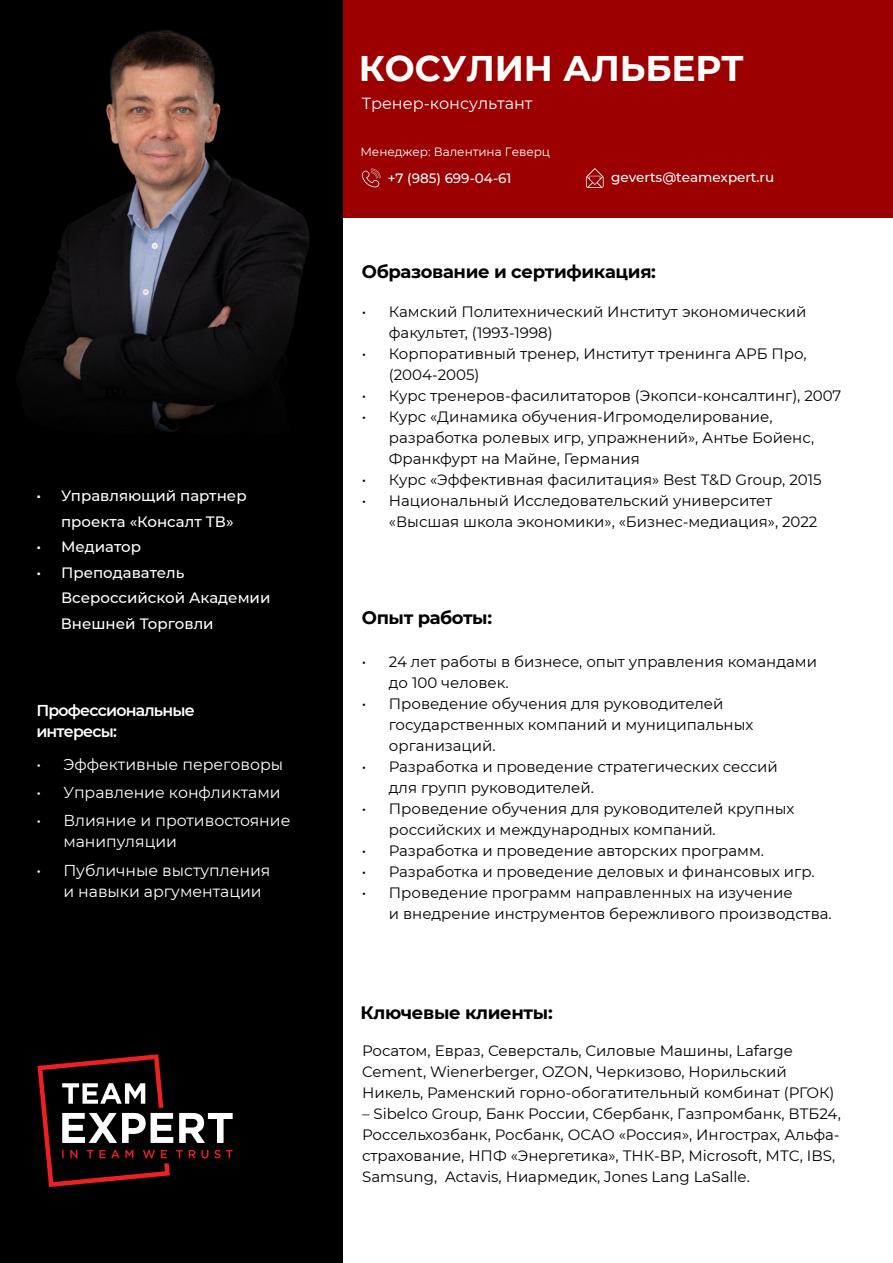
<style>
.page{position:relative;width:893px;height:1263px;background:#fff}
.page>*{position:absolute;margin:0;border:0;box-sizing:border-box;transform-origin:0 0}
.t1{font:700 35.7px "Montserrat";color:#fff}
.t2{font:700 18px "Montserrat";letter-spacing:-.02em;color:#000}
.t3{font:16.05px "Montserrat";color:#fff}
.t4{font:15.75px/21px "Montserrat";color:#fff}
.t5{font:600 15.75px/21px "Montserrat";letter-spacing:-.05em;color:#fff}
.t6{font:15px/21px "Montserrat";color:#000}
.t7{font:500 15px/25.5px "Montserrat";color:#fff}
.t8{font:500 13.5px "Montserrat";color:#fff}
.t9{font:12px "Montserrat";color:#fff}
</style>
<div class="page">
<div style="left:0;top:0;width:893px;height:218px;background:#9c0000"></div>
<div style="left:0;top:0;width:342px;height:1263px;background:#000"></div>
<svg style="left:362px;top:169px;width:18px;height:18px"></svg>
<svg style="left:586px;top:168px;width:18px;height:20px"></svg>
<svg style="left:37px;top:1054px;width:196px;height:133px"></svg>
<img style="left:20px;top:30px;width:289px;height:402px">
<p class="t7" style="left:61px;top:483px;width:187px;text-indent:-25px">• Управляющий партнер проекта «Консалт ТВ»</p>
<p class="t7" style="left:36px;top:534px;width:106px">• Медиатор</p>
<p class="t7" style="left:61px;top:559px;width:211px;text-indent:-24px">• Преподаватель<br>Всероссийской Академии<br>Внешней Торговли</p>
<p class="t5" style="left:36px;top:700px;width:160px">Профессиональные интересы:</p>
<p class="t4" style="left:36px;top:753px;width:248px">• Эффективные переговоры</p>
<p class="t4" style="left:36px;top:782px;width:246px">• Управление конфликтами</p>
<p class="t4" style="left:63px;top:810px;width:229px;text-indent:-27px">• Влияние и противостояние манипуляции</p>
<p class="t4" style="left:63px;top:860px;width:209px;text-indent:-27px">• Публичные выступления и навыки аргументации</p>
<h1 class="t1" style="left:359px;top:46px;width:387px">КОСУЛИН АЛЬБЕРТ</h1>
<p class="t3" style="left:362px;top:94px;width:172px">Тренер-консультант</p>
<p class="t9" style="left:360px;top:144px;width:191px">Менеджер: Валентина Геверц</p>
<p class="t8" style="left:388px;top:170px;width:125px">+7 (985) 699-04-61</p>
<p class="t8" style="left:611px;top:169px;width:165px">geverts@teamexpert.ru</p>
<p class="t2" style="left:362px;top:261px;width:296px">Образование и сертификация:</p>
<p class="t6" style="left:389px;top:301px;width:419px;text-indent:-27px">• Камский Политехнический Институт экономический факультет, (1993-1998)</p>
<p class="t6" style="left:389px;top:343px;width:419px;text-indent:-27px">• Корпоративный тренер, Институт тренинга АРБ Про, (2004-2005)</p>
<p class="t6" style="left:362px;top:385px;width:481px">• Курс тренеров-фасилитаторов (Экопси-консалтинг), 2007</p>
<p class="t6" style="left:389px;top:406px;width:427px;text-indent:-27px">• Курс «Динамика обучения-Игромоделирование, разработка ролевых игр, упражнений», Антье Бойенс,<br>Франкфурт на Майне, Германия</p>
<p class="t6" style="left:362px;top:469px;width:461px">• Курс «Эффективная фасилитация» Best T&amp;D Group, 2015</p>
<p class="t6" style="left:389px;top:490px;width:430px;text-indent:-27px">• Национальный Исследовательский университет «Высшая школа экономики», «Бизнес-медиация», 2022</p>
<p class="t2" style="left:362px;top:607px;width:132px">Опыт работы:</p>
<p class="t6" style="left:389px;top:651px;width:430px;text-indent:-27px">• 24 лет работы в бизнесе, опыт управления командами до 100 человек.</p>
<p class="t6" style="left:389px;top:693px;width:366px;text-indent:-27px">• Проведение обучения для руководителей государственных компаний и муниципальных организаций.</p>
<p class="t6" style="left:389px;top:756px;width:396px;text-indent:-27px">• Разработка и проведение стратегических сессий для групп руководителей̆.</p>
<p class="t6" style="left:389px;top:798px;width:407px;text-indent:-27px">• Проведение обучения для руководителей̆крупных российских и международных компаний.</p>
<p class="t6" style="left:362px;top:840px;width:404px">• Разработка и проведение авторских программ.</p>
<p class="t6" style="left:362px;top:861px;width:454px">• Разработка и проведение деловых и финансовых игр.</p>
<p class="t6" style="left:389px;top:882px;width:444px;text-indent:-27px">• Проведение программ направленных на изучение<br>и внедрение инструментов бережливого производства.</p>
<p class="t2" style="left:361px;top:1001px;width:194px">Ключевые клиенты:</p>
<p class="t6" style="left:362px;top:1040px;width:474px">Росатом, Евраз, Северсталь, Силовые Машины, Lafarge<br>Cement, Wienerberger, OZON, Черкизово, Норильский<br>Никель, Раменский горно-обогатительный комбинат (РГОК)</p>
<p class="t6" style="left:362px;top:1103px;width:480px">– Sibelco Group, Банк России, Сбербанк, Газпромбанк, ВТБ24, Россельхозбанк, Росбанк, ОСАО «Россия», Ингострах, Альфа&shy;страхование, НПФ «Энергетика», ТНК-ВР, Microsoft, МТС, IBS, Samsung, Actavis, Ниармедик, Jones Lang LaSalle.</p>
</div>
